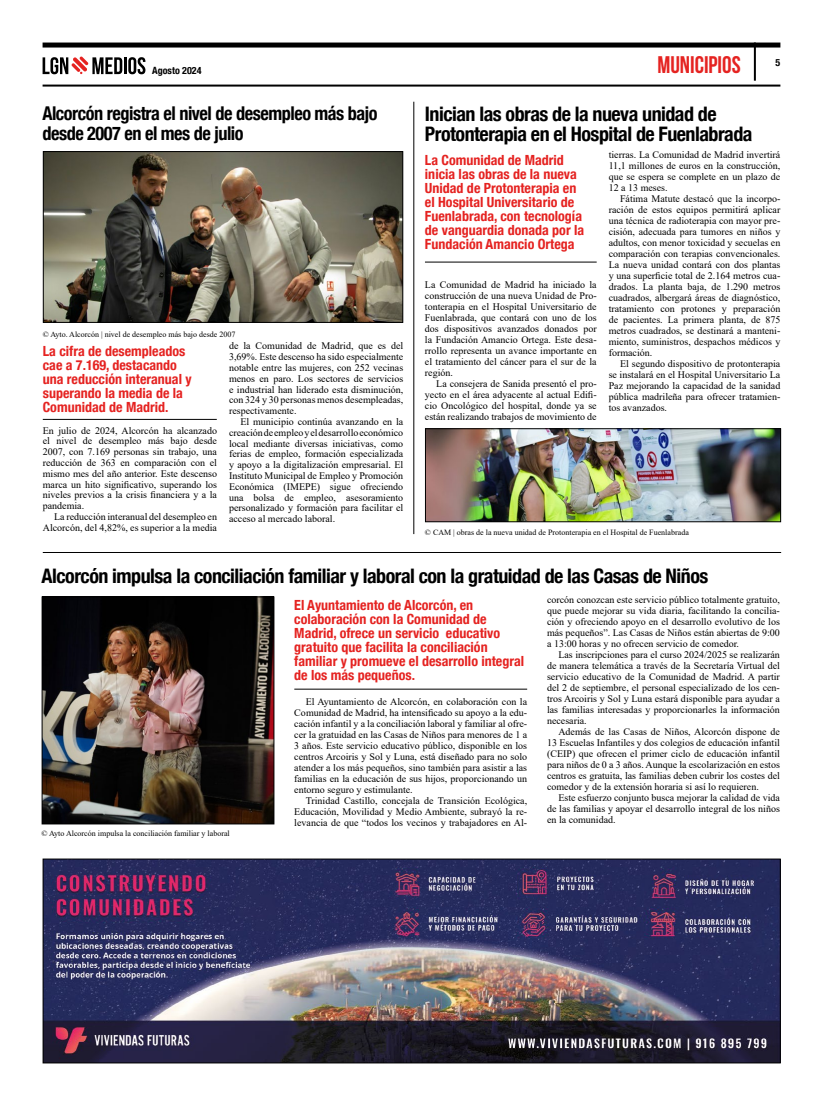
<style>
.page{position:relative;width:823px;height:1106px;background:#fff}
.page>*{position:absolute;margin:0;border:0;box-sizing:border-box;transform-origin:0 0}
.t1{font:700 24px "Bebas Neue";color:#e52321}
.t2{font:700 condensed 20px/20px "Helvetica Neue";letter-spacing:-.025em;color:#000}
.t3{font:700 condensed 19px/20px "Helvetica Neue";letter-spacing:-.025em;color:#000;scale:.96 1}
.t4{font:700 condensed 14px/14px "Helvetica Neue";color:#e52321}
.t5{font:10px/11px "Times New Roman";color:#000;text-align:justify}
.t6{font:700 condensed 10px "Helvetica Neue";color:#000}
.t7{font:8px "Times New Roman";color:#000}
</style>
<div class="page">
<hr style="left:43px;top:85px;width:737px;height:2px;background:#000">
<svg style="left:43px;top:56px;width:102px;height:18px"></svg>
<hr style="left:753px;top:43px;width:2px;height:38px;background:#000">
<div style="left:43px;top:43px;width:737px;height:5px;background:#000"></div>
<hr style="left:43px;top:552px;width:737px;height:1px;background:#000">
<img style="left:45px;top:153px;width:356px;height:168px">
<div style="left:43px;top:151px;width:360px;height:172px;border:1px solid #000"></div>
<hr style="left:413px;top:102px;width:1px;height:432px;background:#000">
<img style="left:426px;top:430px;width:352px;height:90px">
<div style="left:424px;top:428px;width:356px;height:94px;border:1px solid #000"></div>
<img style="left:45px;top:860px;width:733px;height:201px">
<div style="left:43px;top:858px;width:737px;height:205px;border:1px solid #000"></div>
<hr style="left:43px;top:419px;width:174px;height:1px;background:#000">
<hr style="left:424px;top:261px;width:172px;height:1px;background:#000">
<hr style="left:294px;top:688px;width:233px;height:1px;background:#000">
<img style="left:44px;top:598px;width:228px;height:224px">
<div style="left:42px;top:596px;width:232px;height:228px;border:1px solid #000"></div>
<p class="t6" style="left:152px;top:65px;width:51px">Agosto 2024</p>
<h1 class="t1" style="left:657px;top:52px;width:85px">MUNICIPIOS</h1>
<h3 class="t3" style="left:42px;top:103px;width:350px">Alcorcón registra el nivel de desempleo más bajo desde 2007 en el mes de julio</h3>
<h2 class="t2" style="left:424px;top:103px;width:329px">Inician las obras de la nueva unidad de<br>Protonterapia en el Hospital de Fuenlabrada</h2>
<p class="t6" style="left:775px;top:57px;width:6px">5</p>
<p class="t7" style="left:43px;top:328px;width:194px">© Ayto. Alcorcón | nivel de desempleo más bajo desde 2007</p>
<h3 class="t4" style="left:43px;top:344px;width:150px">La cifra de desempleados cae a 7.169, destacando una reducción interanual y superando la media de la<br>Comunidad de Madrid.</h3>
<p class="t5" style="left:43px;top:424px;width:176px">En julio de 2024, Alcorcón ha alcanzado el nivel de desempleo más bajo desde 2007, con 7.169 personas sin trabajo, una reducción de 363 en comparación con el mismo mes del año anterior. Este descenso marca un hito significativo, superando los niveles previos a la crisis financiera y a la pandemia.</p>
<p class="t5" style="left:43px;top:511px;width:176px;text-align:right">La reducción interanual del desempleo en<br>Alcorcón, del 4,82%, es superior a la media</p>
<p class="t5" style="left:229px;top:340px;width:176px">de la Comunidad de Madrid, que es del 3,69%. Este descenso ha sido especialmente notable entre las mujeres, con 252 vecinas menos en paro. Los sectores de servicios e industrial han liderado esta disminución, con 324 y 30 personas menos desempleadas, respectivamente.</p>
<p class="t5" style="left:229px;top:416px;width:176px;text-indent:11px">El municipio continúa avanzando en la creación de empleo y el desarrollo económico local mediante diversas iniciativas, como ferias de empleo, formación especializada y apoyo a la digitalización empresarial. El Instituto Municipal de Empleo y Promoción Económica (IMEPE) sigue ofreciendo una bolsa de empleo, asesoramiento personalizado y formación para facilitar el acceso al mercado laboral.</p>
<h3 class="t4" style="left:424px;top:152px;width:161px">La Comunidad de Madrid inicia las obras de la nueva<br>Unidad de Protonterapia en el Hospital Universitario de<br>Fuenlabrada, con tecnología de vanguardia donada por la<br>Fundación Amancio Ortega</h3>
<p class="t5" style="left:424px;top:278px;width:173px">La Comunidad de Madrid ha iniciado la construcción de una nueva Unidad de Pro&shy;tonterapia en el Hospital Universitario de Fuenlabrada, que contará con uno de los dos dispositivos avanzados donados por la Fundación Amancio Ortega. Este desa&shy;rrollo representa un avance importante en el tratamiento del cáncer para el sur de la región.</p>
<p class="t5" style="left:424px;top:377px;width:173px;text-indent:11px">La consejera de Sanida presentó el pro&shy;yecto en el área adyacente al actual Edifi&shy;cio Oncológico del hospital, donde ya se están realizando trabajos de movimiento de</p>
<p class="t5" style="left:608px;top:149px;width:173px">tierras. La Comunidad de Madrid invertirá 11,1 millones de euros en la construcción, que se espera se complete en un plazo de 12 a 13 meses.</p>
<p class="t5" style="left:608px;top:193px;width:173px;text-indent:11px">Fátima Matute destacó que la incorpo&shy;ración de estos equipos permitirá aplicar una técnica de radioterapia con mayor pre&shy;cisión, adecuada para tumores en niños y adultos, con menor toxicidad y secuelas en comparación con terapias convencionales.<br>La nueva unidad contará con dos plantas y una superficie total de 2.164 metros cua&shy;drados. La planta baja, de 1.290 metros cuadrados, albergará áreas de diagnóstico, tratamiento con protones y preparación de pacientes. La primera planta, de 875 metros cuadrados, se destinará a manteni&shy;miento, suministros, despachos médicos y formación.</p>
<p class="t5" style="left:608px;top:358px;width:173px;text-indent:11px">El segundo dispositivo de protonterapia se instalará en el Hospital Universitario La Paz mejorando la capacidad de la sanidad pública madrileña para ofrecer tratamien&shy;tos avanzados.</p>
<p class="t7" style="left:424px;top:526px;width:265px">© CAM | obras de la nueva unidad de Protonterapia en el Hospital de Fuenlabrada</p>
<h2 class="t2" style="left:42px;top:565px;width:668px">Alcorcón impulsa la conciliación familiar y laboral con la gratuidad de las Casas de Niños</h2>
<p class="t7" style="left:42px;top:827px;width:189px">© Ayto Alcorcón impulsa la conciliación familiar y laboral</p>
<h3 class="t4" style="left:294px;top:597px;width:231px">El Ayuntamiento de Alcorcón, en colaboración con la Comunidad de Madrid, ofrece un servicio educativo gratuito que facilita la conciliación familiar y promueve el desarrollo integral de los más pequeños.</h3>
<p class="t5" style="left:294px;top:695px;width:234px;text-indent:11px">El Ayuntamiento de Alcorcón, en colaboración con la Comunidad de Madrid, ha intensificado su apoyo a la edu&shy;cación infantil y a la conciliación laboral y familiar al ofre&shy;cer la gratuidad en las Casas de Niños para menores de 1 a 3 años. Este servicio educativo público, disponible en los centros Arcoiris y Sol y Luna, está diseñado para no solo atender a los más pequeños, sino también para asistir a las familias en la educación de sus hijos, proporcionando un entorno seguro y estimulante.</p>
<p class="t5" style="left:294px;top:794px;width:234px;text-indent:11px">Trinidad Castillo, concejala de Transición Ecológica, Educación, Movilidad y Medio Ambiente, subrayó la re&shy;levancia de que “todos los vecinos y trabajadores en Al-</p>
<p class="t5" style="left:546px;top:594px;width:234px">corcón conozcan este servicio público totalmente gratuito, que puede mejorar su vida diaria, facilitando la concilia&shy;ción y ofreciendo apoyo en el desarrollo evolutivo de los más pequeños”. Las Casas de Niños están abiertas de 9:00 a 13:00 horas y no ofrecen servicio de comedor.</p>
<p class="t5" style="left:546px;top:649px;width:234px;text-indent:11px">Las inscripciones para el curso 2024/2025 se realizarán de manera telemática a través de la Secretaría Virtual del servicio educativo de la Comunidad de Madrid. A partir del 2 de septiembre, el personal especializado de los cen&shy;tros Arcoiris y Sol y Luna estará disponible para ayudar a las familias interesadas y proporcionarles la información necesaria.</p>
<p class="t5" style="left:546px;top:726px;width:234px;text-indent:11px">Además de las Casas de Niños, Alcorcón dispone de 13 Escuelas Infantiles y dos colegios de educación infantil (CEIP) que ofrecen el primer ciclo de educación infantil para niños de 0 a 3 años. Aunque la escolarización en estos centros es gratuita, las familias deben cubrir los costes del comedor y de la extensión horaria si así lo requieren.</p>
<p class="t5" style="left:546px;top:792px;width:234px;text-indent:11px">Este esfuerzo conjunto busca mejorar la calidad de vida de las familias y apoyar el desarrollo integral de los niños en la comunidad.</p>
</div>
